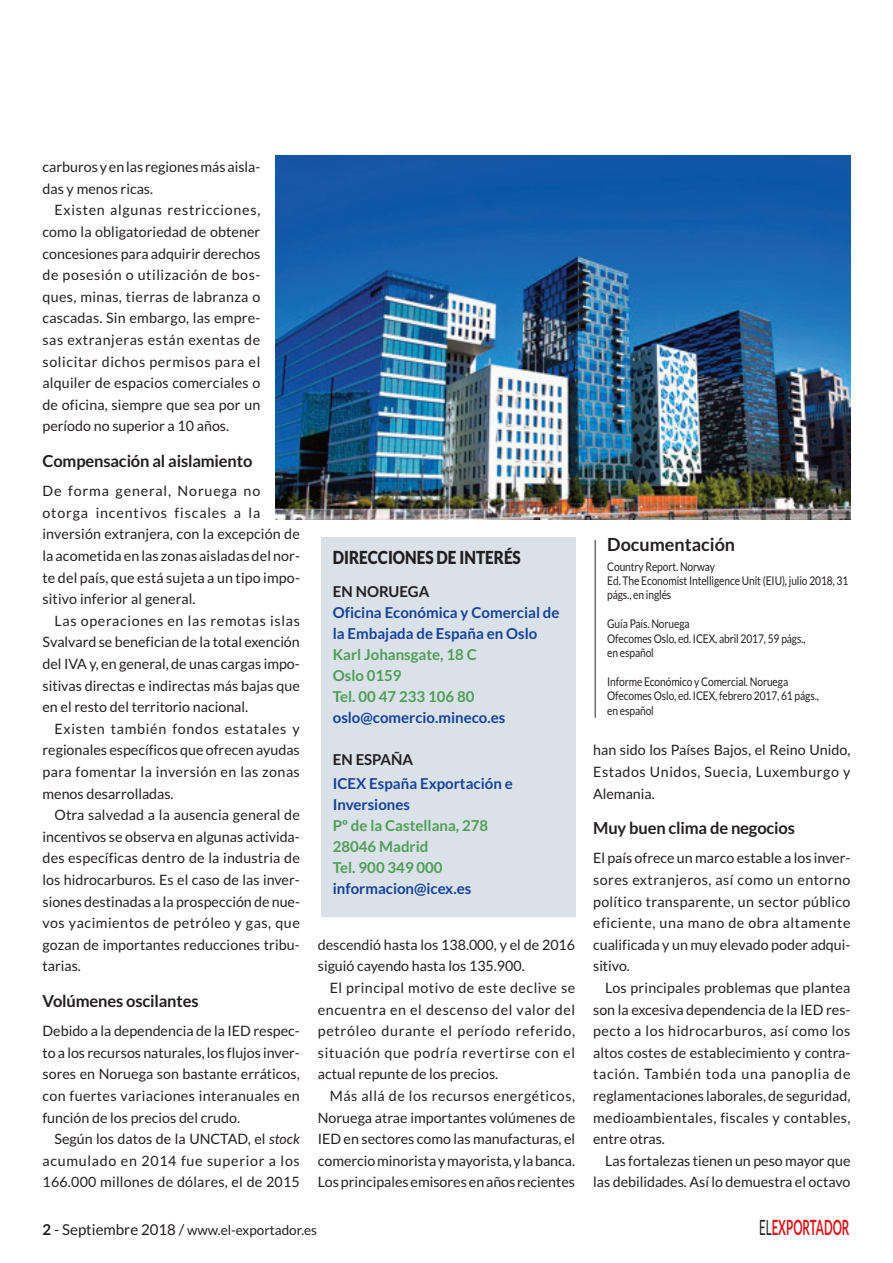
<style>
.page{position:relative;width:893px;height:1263px;background:#fff}
.page>*{position:absolute;margin:0;border:0;box-sizing:border-box;transform-origin:0 0}
.t1{font:700 21px "Lato";color:#d8171f;scale:.55 1}
.t2{font:900 18px "Lato";color:#231f20;scale:.85 1}
.t3{font:700 18px "Lato";color:#231f20}
.t4{font:700 16.5px "Lato";letter-spacing:-.01em;color:#231f20}
.t5{font:700 15px/21px "Lato";color:#154398}
.t6{font:700 15px/21px "Lato";color:#4e9e57}
.t7{font:14.25px/21.6px "Lato";letter-spacing:.005em;color:#231f20;text-align:justify}
.t8{font:14.25px "Lato";letter-spacing:.05em;color:#231f20}
.t9{font:14.25px "Lato";letter-spacing:.025em;color:#231f20}
.t10{font:14.25px "Lato";letter-spacing:.035em;color:#231f20}
.t11{font:14.25px "Lato";letter-spacing:.04em;color:#231f20}
.t12{font:14.25px "Lato";letter-spacing:.03em;color:#231f20}
.t13{font:14.25px "Lato";letter-spacing:.045em;color:#231f20}
.t14{font:14.25px "Lato";letter-spacing:.06em;color:#231f20}
.t15{font:13.5px "Lato";color:#231f20}
.t16{font:12px/14.4px "Lato";letter-spacing:-.01em;color:#231f20;scale:.85 1}
.s1{font-style:italic}
.s2{color:#231f20}
.s3{color:#4e9e57}
.s4{color:#154398}
.s5{font-weight:700;font-size:15px}
.s6{font-size:15px}
.s7{font-weight:400;color:#231f20}
</style>
<div class="page">
<div style="left:321px;top:538px;width:254px;height:379px;background:#dae1e9"></div>
<hr style="left:594px;top:540px;width:2px;height:178px;background:#6c6d70">
<img style="left:275px;top:155px;width:575px;height:364px">
<p class="t7" style="left:43px;top:157px;width:219px">carburos y en las regiones más aisla-</p>
<p class="t7" style="left:43px;top:179px;width:112px">das y menos ricas.</p>
<p class="t8" style="left:55px;top:205px;width:207px">Existen algunas restricciones,</p>
<p class="t7" style="left:43px;top:222px;width:219px">como la obligatoriedad de obtener</p>
<p class="t7" style="left:43px;top:244px;width:219px">concesiones para adquirir derechos</p>
<p class="t11" style="left:43px;top:270px;width:219px">de posesión o utilización de bos-</p>
<p class="t9" style="left:43px;top:291px;width:219px">ques, minas, tierras de labranza o</p>
<p class="t7" style="left:43px;top:309px;width:219px">cascadas. Sin embargo, las empre-</p>
<p class="t11" style="left:43px;top:334px;width:219px">sas extranjeras están exentas de</p>
<p class="t13" style="left:43px;top:356px;width:219px">solicitar dichos permisos para el</p>
<p class="t7" style="left:43px;top:373px;width:219px">alquiler de espacios comerciales o</p>
<p class="t7" style="left:43px;top:395px;width:219px">de oficina, siempre que sea por un</p>
<p class="t7" style="left:43px;top:417px;width:188px">período no superior a 10 años.</p>
<p class="t4" style="left:43px;top:455px;width:211px">Compensación al aislamiento</p>
<p class="t14" style="left:43px;top:486px;width:219px">De forma general, Noruega no</p>
<p class="t14" style="left:43px;top:507px;width:219px">otorga incentivos fiscales a la</p>
<p class="t7" style="left:43px;top:525px;width:259px">inversión extranjera, con la excepción de</p>
<p class="t7" style="left:43px;top:546px;width:259px">la acometida en las zonas aisladas del nor-</p>
<p class="t7" style="left:43px;top:568px;width:259px">te del país, que está sujeta a un tipo impo-</p>
<p class="t7" style="left:43px;top:589px;width:155px">sitivo inferior al general.</p>
<p class="t13" style="left:55px;top:615px;width:247px">Las operaciones en las remotas islas</p>
<p class="t7" style="left:43px;top:633px;width:259px">Svalvard se benefician de la total exención</p>
<p class="t7" style="left:43px;top:654px;width:259px">del IVA y, en general, de unas cargas impo-</p>
<p class="t7" style="left:43px;top:676px;width:259px">sitivas directas e indirectas más bajas que</p>
<p class="t7" style="left:43px;top:697px;width:207px">en el resto del territorio nacional.</p>
<p class="t8" style="left:55px;top:723px;width:247px">Existen también fondos estatales y</p>
<p class="t7" style="left:43px;top:741px;width:259px">regionales específicos que ofrecen ayudas</p>
<p class="t12" style="left:43px;top:766px;width:259px">para fomentar la inversión en las zonas</p>
<p class="t7" style="left:43px;top:784px;width:133px">menos desarrolladas.</p>
<p class="t7" style="left:55px;top:805px;width:247px">Otra salvedad a la ausencia general de</p>
<p class="t7" style="left:43px;top:827px;width:259px">incentivos se observa en algunas activida-</p>
<p class="t7" style="left:43px;top:849px;width:259px">des específicas dentro de la industria de</p>
<p class="t7" style="left:43px;top:870px;width:259px">los hidrocarburos. Es el caso de las inver-</p>
<p class="t7" style="left:43px;top:892px;width:259px">siones destinadas a la prospección de nue-</p>
<p class="t10" style="left:43px;top:918px;width:259px">vos yacimientos de petróleo y gas, que</p>
<p class="t7" style="left:43px;top:935px;width:259px">gozan de importantes reducciones tribu-</p>
<p class="t7" style="left:43px;top:957px;width:40px">tarias.</p>
<p class="t4" style="left:43px;top:995px;width:158px">Volúmenes oscilantes</p>
<p class="t7" style="left:43px;top:1021px;width:259px">Debido a la dependencia de la IED respec-</p>
<p class="t7" style="left:43px;top:1043px;width:259px">to a los recursos naturales, los flujos inver-</p>
<p class="t7" style="left:43px;top:1065px;width:259px">sores en Noruega son bastante erráticos,</p>
<p class="t9" style="left:43px;top:1090px;width:259px">con fuertes variaciones interanuales en</p>
<p class="t7" style="left:43px;top:1108px;width:199px">función de los precios del crudo.</p>
<p class="t7" style="left:55px;top:1129px;width:247px">Según los datos de la UNCTAD, el <span class="s1">stock</span></p>
<p class="t8" style="left:43px;top:1155px;width:259px">acumulado en 2014 fue superior a los</p>
<p class="t7" style="left:43px;top:1173px;width:259px">166.000 millones de dólares, el de 2015</p>
<p class="t2" style="left:333px;top:548px;width:223px">DIRECCIONES DE INTERÉS</p>
<p class="t5" style="left:333px;top:583px;width:228px"><span class="s2">EN NORUEGA<br></span>Oficina Económica y Comercial de la Embajada de España en Oslo<br><span class="s3">Karl Johansgate, 18 C<br>Oslo 0159<br>Tel. 00 47 233 106 80 </span>oslo@comercio.mineco.es</p>
<p class="t5" style="left:333px;top:749px;width:181px;line-height:24px"><span class="s2">EN ESPAÑA<br></span>ICEX España Exportación e</p>
<p class="t6" style="left:333px;top:796px;width:157px"><span class="s4">Inversiones<br></span>Pº de la Castellana, 278<br>28046 Madrid<br>Tel. 900 349 000 <span class="s4">informacion@icex.es</span></p>
<p class="t7" style="left:318px;top:935px;width:259px">descendió hasta los 138.000, y el de 2016</p>
<p class="t7" style="left:318px;top:957px;width:208px">siguió cayendo hasta los 135.900.</p>
<p class="t10" style="left:330px;top:982px;width:247px">El principal motivo de este declive se</p>
<p class="t11" style="left:318px;top:1004px;width:259px">encuentra en el descenso del valor del</p>
<p class="t8" style="left:318px;top:1026px;width:259px">petróleo durante el período referido,</p>
<p class="t8" style="left:318px;top:1047px;width:259px">situación que podría revertirse con el</p>
<p class="t7" style="left:318px;top:1065px;width:182px">actual repunte de los precios.</p>
<p class="t10" style="left:330px;top:1090px;width:247px">Más allá de los recursos energéticos,</p>
<p class="t7" style="left:318px;top:1108px;width:259px">Noruega atrae importantes volúmenes de</p>
<p class="t7" style="left:318px;top:1129px;width:259px">IED en sectores como las manufacturas, el</p>
<p class="t7" style="left:318px;top:1151px;width:259px">comercio minorista y mayorista, y la banca.</p>
<p class="t7" style="left:318px;top:1173px;width:259px">Los principales emisores en años recientes</p>
<p class="t3" style="left:607px;top:537px;width:129px">Documentación</p>
<p class="t16" style="left:607px;top:560px;width:285px">Country Report. Norway<br>Ed. The Economist Intelligence Unit (EIU), julio 2018, 31 págs., en inglés</p>
<p class="t16" style="left:607px;top:618px;width:235px">Guía País. Noruega<br>Ofecomes Oslo, ed. ICEX, abril 2017, 59 págs., en español</p>
<p class="t16" style="left:607px;top:675px;width:250px">Informe Económico y Comercial. Noruega<br>Ofecomes Oslo, ed. ICEX, febrero 2017, 61 págs., en español</p>
<p class="t7" style="left:593px;top:741px;width:259px">han sido los Países Bajos, el Reino Unido, Estados Unidos, Suecia, Luxemburgo y Alemania.</p>
<p class="t4" style="left:593px;top:822px;width:203px">Muy buen clima de negocios</p>
<p class="t7" style="left:593px;top:849px;width:259px">El país ofrece un marco estable a los inver-</p>
<p class="t12" style="left:593px;top:874px;width:259px">sores extranjeros, así como un entorno</p>
<p class="t9" style="left:593px;top:896px;width:259px">político transparente, un sector público</p>
<p class="t11" style="left:593px;top:918px;width:259px">eficiente, una mano de obra altamente</p>
<p class="t7" style="left:593px;top:935px;width:259px">cualificada y un muy elevado poder adqui-</p>
<p class="t7" style="left:593px;top:957px;width:38px">sitivo.</p>
<p class="t7" style="left:605px;top:978px;width:247px">Los principales problemas que plantea</p>
<p class="t7" style="left:593px;top:1000px;width:259px">son la excesiva dependencia de la IED res-</p>
<p class="t10" style="left:593px;top:1026px;width:259px">pecto a los hidrocarburos, así como los</p>
<p class="t7" style="left:593px;top:1043px;width:259px">altos costes de establecimiento y contra-</p>
<p class="t8" style="left:593px;top:1069px;width:259px">tación. También toda una panoplia de</p>
<p class="t7" style="left:593px;top:1086px;width:259px">reglamentaciones laborales, de seguridad,</p>
<p class="t9" style="left:593px;top:1112px;width:259px">medioambientales, fiscales y contables,</p>
<p class="t7" style="left:593px;top:1129px;width:73px">entre otras.</p>
<p class="t7" style="left:605px;top:1151px;width:247px">Las fortalezas tienen un peso mayor que</p>
<p class="t7" style="left:593px;top:1173px;width:259px">las debilidades. Así lo demuestra el octavo</p>
<p class="t15" style="left:43px;top:1225px;width:276px"><span class="s5">2</span> <span class="s6">- Septiembre 2018 /</span> www.el-exportador.es</p>
<p class="t1" style="left:759px;top:1220px;width:166px"><span class="s7">EL</span>EXPORTADOR</p>
</div>
